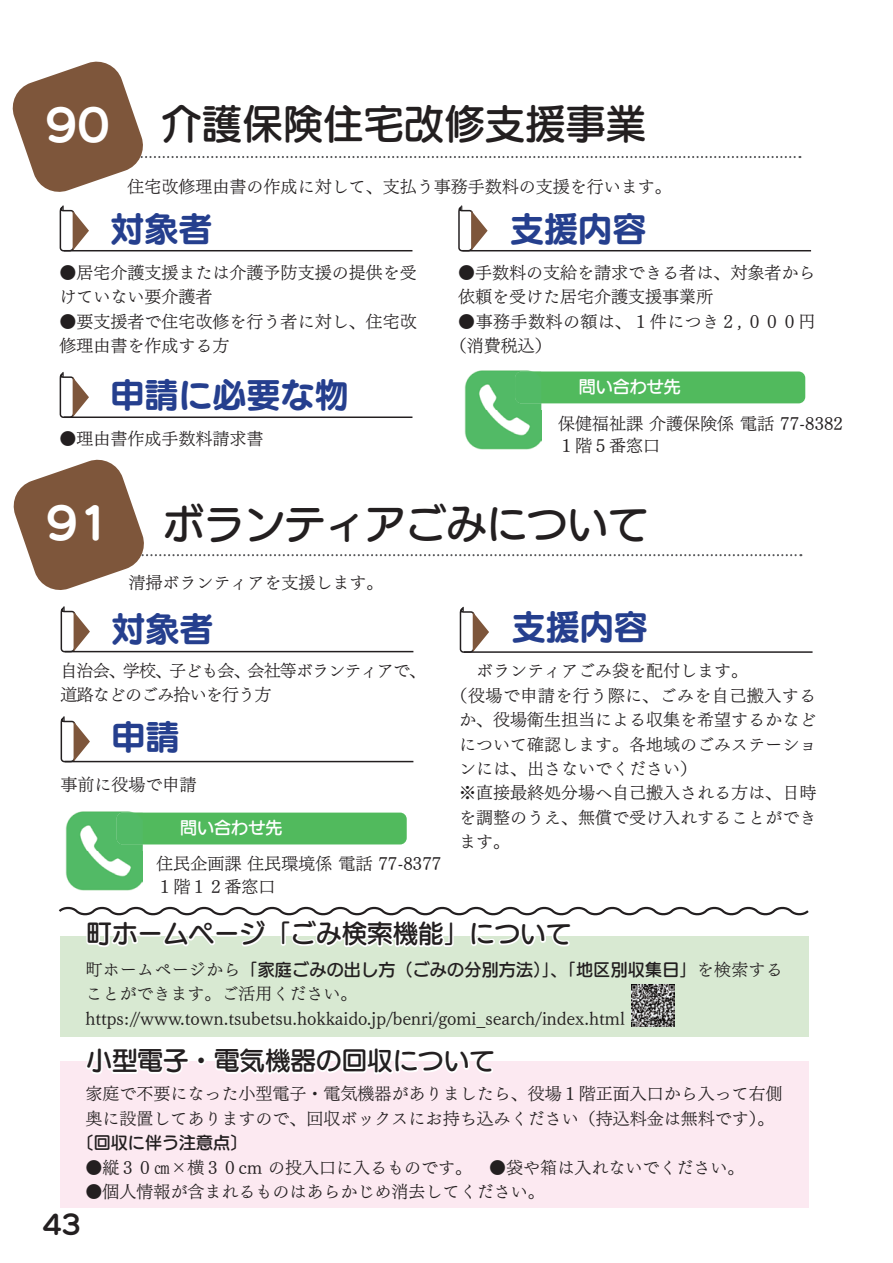
<style>
.page{position:relative;width:893px;height:1263px;background:#fff}
.page>*{position:absolute;margin:0;border:0;box-sizing:border-box;transform-origin:0 0}
.t1{font:42.45px "UD Marugo Large Pr 6 N B";color:#fff}
.t2{font:40.35px "UD Marugo Large Pr 6 N DB";color:#231f20}
.t3{font:34.05px "UD Marugo Large Pr 6 N B";color:#253f8e}
.t4{font:25.5px "UD Marugo Large Pr 6 N DB";color:#231f20}
.t5{font:25.5px "UD Marugo Large Pr 6 N B";color:#231f20}
.t6{font:16.95px/24.5px "UD Mincho Pr 6 N L";color:#231f20}
.t7{font:16.95px "UD Marugo Large Pr 6 N DB";letter-spacing:.015em;color:#231f20}
.t8{font:16.95px/24.5px "UD Mincho Pr 6 N L";letter-spacing:.025em;color:#231f20}
.t9{font:16.95px/24.5px "UD Mincho Pr 6 N L";letter-spacing:-.05em;color:#231f20}
.t10{font:16.95px "UD Marugo Large Pr 6 N DB";color:#fff}
.s1{font-family:"UD Mincho Pr 6 N L"}
</style>
<div class="page">
<svg style="left:12px;top:61px;width:788px;height:131px"></svg>
<svg style="left:59px;top:205px;width:30px;height:47px"></svg>
<hr style="left:64px;top:250px;width:348px;height:1px;background:#231f20">
<svg style="left:59px;top:372px;width:30px;height:46px"></svg>
<hr style="left:64px;top:416px;width:348px;height:2px;background:#231f20">
<svg style="left:458px;top:205px;width:30px;height:47px"></svg>
<hr style="left:462px;top:250px;width:349px;height:1px;background:#231f20">
<div style="left:515px;top:371px;width:290px;height:32px;background:#51ba5d;border-radius:7px"></div>
<img style="left:464px;top:370px;width:77px;height:80px">
<img style="left:515px;top:371px;width:26px;height:32px">
<div style="left:60px;top:1144px;width:748px;height:64px;background:#fce9f1"></div>
<svg style="left:13px;top:459px;width:788px;height:131px"></svg>
<svg style="left:60px;top:606px;width:30px;height:47px"></svg>
<hr style="left:65px;top:651px;width:348px;height:1px;background:#231f20">
<svg style="left:60px;top:716px;width:30px;height:47px"></svg>
<hr style="left:65px;top:761px;width:348px;height:1px;background:#231f20">
<svg style="left:459px;top:606px;width:30px;height:47px"></svg>
<hr style="left:464px;top:651px;width:348px;height:2px;background:#231f20">
<div style="left:117px;top:812px;width:290px;height:32px;background:#51ba5d;border-radius:7px"></div>
<img style="left:66px;top:811px;width:66px;height:13px">
<img style="left:117px;top:812px;width:26px;height:12px">
<svg style="left:58px;top:824px;width:751px;height:320px"></svg>
<h2 class="t2" style="left:162px;top:101px;width:486px">介護保険住宅改修支援事業</h2>
<p class="t6" style="left:111px;top:173px;width:563px">　住宅改修理由書の作成に対して、支払う事務手数料の支援を行います。</p>
<h1 class="t1" style="left:45px;top:101px;width:66px">90</h1>
<h3 class="t3" style="left:111px;top:210px;width:104px">対象者</h3>
<h3 class="t3" style="left:510px;top:210px;width:138px">支援内容</h3>
<p class="t6" style="left:60px;top:259px;width:359px">●居宅介護支援または介護予防支援の提供を受けていない要介護者</p>
<p class="t6" style="left:60px;top:308px;width:359px">●要支援者で住宅改修を行う者に対し、住宅改修理由書を作成する方</p>
<h3 class="t3" style="left:111px;top:376px;width:240px">申請に必要な物</h3>
<p class="t6" style="left:60px;top:425px;width:206px">●理由書作成手数料請求書</p>
<p class="t6" style="left:458px;top:259px;width:359px">●手数料の支給を請求できる者は、対象者から依頼を受けた居宅介護支援事業所</p>
<p class="t8" style="left:450px;top:308px;width:367px;text-indent:9px">●事務手数料の額は、１件につき２, ０００円（消費税込）</p>
<p class="t10" style="left:579px;top:377px;width:104px">問い合わせ先</p>
<p class="t6" style="left:558px;top:411px;width:286px;line-height:22.4px">保健福祉課 介護保険係 電話 77-8382<br>１階５番窓口</p>
<h1 class="t1" style="left:46px;top:499px;width:66px">91</h1>
<h2 class="t2" style="left:164px;top:501px;width:486px">ボランティアごみについて</h2>
<p class="t6" style="left:112px;top:569px;width:274px">　清掃ボランティアを支援します。</p>
<h3 class="t3" style="left:112px;top:610px;width:104px">対象者</h3>
<h3 class="t3" style="left:512px;top:608px;width:138px">支援内容</h3>
<p class="t9" style="left:60px;top:657px;width:367px">自治会、学校、子ども会、会社等ボランティアで、道路などのごみ拾いを行う方</p>
<p class="t6" style="left:459px;top:657px;width:291px">　ボランティアごみ袋を配付します。</p>
<p class="t8" style="left:451px;top:682px;width:367px">（役場で申請を行う際に、ごみを自己搬入する</p>
<p class="t6" style="left:459px;top:706px;width:359px">か、役場衛生担当による収集を希望するかなど</p>
<p class="t6" style="left:459px;top:731px;width:359px">について確認します。各地域のごみステーショ</p>
<p class="t6" style="left:459px;top:755px;width:240px">ンには、出さないでください）</p>
<p class="t6" style="left:459px;top:779px;width:359px">※直接最終処分場へ自己搬入される方は、日時</p>
<p class="t6" style="left:459px;top:804px;width:359px">を調整のうえ、無償で受け入れすることができ</p>
<p class="t6" style="left:459px;top:828px;width:53px">ます。</p>
<h3 class="t3" style="left:112px;top:719px;width:70px">申請</h3>
<p class="t6" style="left:60px;top:771px;width:138px">事前に役場で申請</p>
<p class="t10" style="left:180px;top:818px;width:104px">問い合わせ先</p>
<p class="t6" style="left:156px;top:852px;width:286px;line-height:22.4px">住民企画課 住民環境係 電話 77-8377<br>１階１２番窓口</p>
<h3 class="t4" style="left:87px;top:919px;width:486px">町ホームページ「ごみ検索機能」について</h3>
<p class="t7" style="left:85px;top:960px;width:699px"><span class="s1">町ホームページから</span>「家庭ごみの出し方（ごみの分別方法）」、「地区別収集日」<span class="s1">を検索する</span></p>
<p class="t6" style="left:85px;top:980px;width:541px">ことができます。ご活用ください。https://www.town.tsubetsu.hokkaido.jp/benri/gomi_search/index.html</p>
<h3 class="t4" style="left:87px;top:1047px;width:410px">小型電子・電気機器の回収について</h3>
<p class="t6" style="left:85px;top:1080px;width:699px">家庭で不要になった小型電子・電気機器がありましたら、役場１階正面入口から入って右側奥に設置してありますので、回収ボックスにお持ち込みください（持込料金は無料です）。</p>
<p class="t7" style="left:77px;top:1133px;width:172px">〔回収に伴う注意点〕</p>
<p class="t6" style="left:85px;top:1153px;width:660px">●縦３０㎝×横３０cm の投入口に入るものです。　●袋や箱は入れないでください。</p>
<p class="t6" style="left:85px;top:1178px;width:461px">●個人情報が含まれるものはあらかじめ消去してください。</p>
<h3 class="t5" style="left:43px;top:1211px;width:40px">43</h3>
</div>
